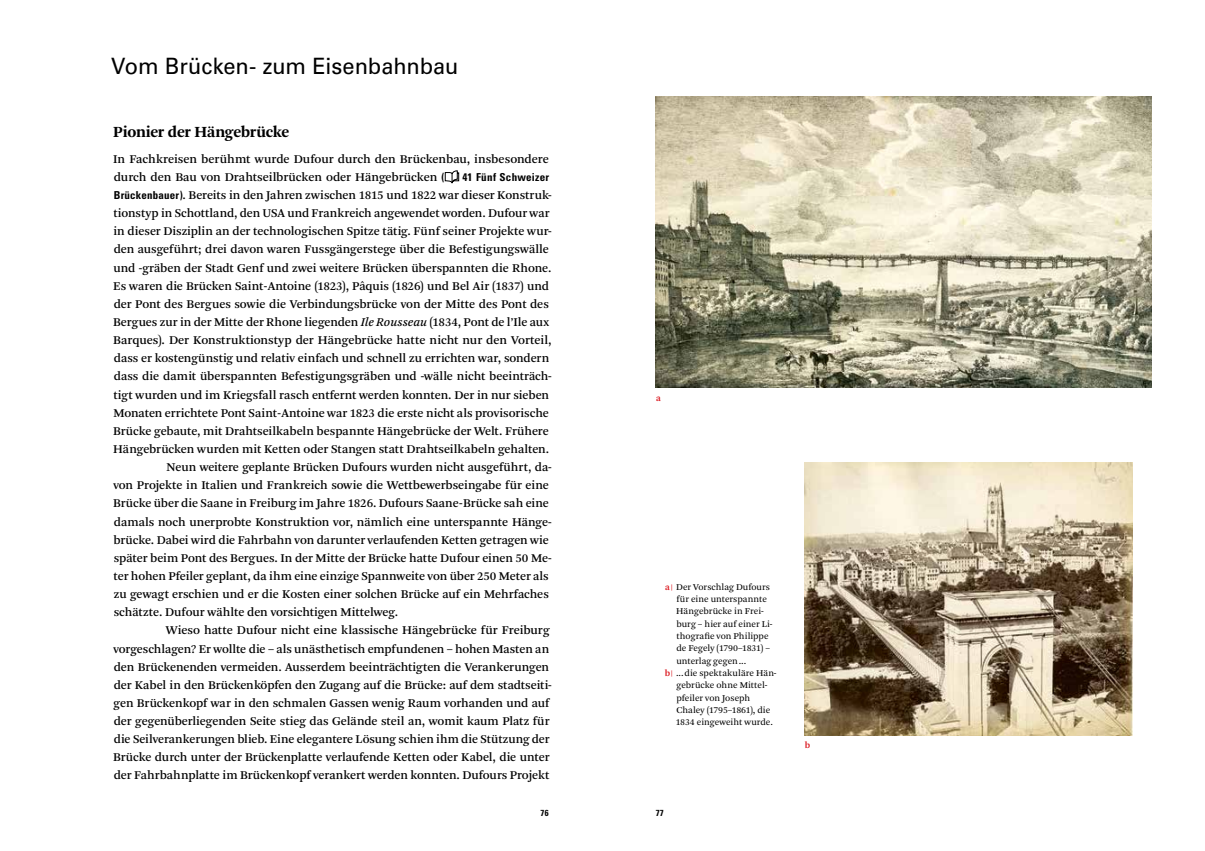
<style>
.page{position:relative;width:1205px;height:851px;background:#fff}
.page>*{position:absolute;margin:0;border:0;box-sizing:border-box;transform-origin:0 0}
.t1{font:22.5px "Univers LT Std";letter-spacing:-.005em;color:#000}
.t2{font:700 16.25px "Arnhem Pro";letter-spacing:-.02em;color:#000}
.t3{font:12.5px/18.1px "Arnhem Pro";letter-spacing:-.005em;color:#000}
.t4{font:700 condensed 11px "Univers LT Std";letter-spacing:.02em;color:#000}
.t5{font:9.38px "Arnhem Pro Blond";color:#000}
.t6{font:600 9.38px "Arnhem Pro";color:#db1a21}
.t7{font:700 condensed 8.75px "Univers LT Std";color:#000}
.s1{font-family:"Univers LT Std";font-weight:700;font-stretch:condensed;font-size:11px}
.s2{font-style:italic}
.s3{font-family:"Arnhem Pro";font-weight:600;color:#db1a21}
.s4{font-size:6.25px;color:#db1a21}
</style>
<div class="page">
<svg style="left:445px;top:170px;width:14px;height:13px"></svg>
<img style="left:804px;top:462px;width:328px;height:273px">
<img style="left:656px;top:96px;width:495px;height:291px">
<h1 class="t1" style="left:111px;top:53px;width:349px">Vom Brücken- zum Eisenbahnbau</h1>
<h2 class="t2" style="left:113px;top:121px;width:178px">Pionier der Hängebrücke</h2>
<p class="t3" style="left:113px;top:150px;width:437px">In Fachkreisen berühmt wurde Dufour durch den Brückenbau, insbesondere durch den Bau von Drahtseilbrücken oder Hängebrücken <span class="s1">(</span></p>
<p class="t4" style="left:462px;top:170px;width:88px">41 Fünf Schweizer</p>
<p class="t3" style="left:114px;top:186px;width:439px"><span class="s1">Brückenbauer)</span>. Bereits in den Jahren zwischen 1815 und 1822 war dieser Konstruk-</p>
<p class="t3" style="left:114px;top:204px;width:437px">tionstyp in Schottland, den USA und Frankreich angewendet worden. Dufour war</p>
<p class="t3" style="left:113px;top:222px;width:440px">in dieser Disziplin an der technologischen Spitze tätig. Fünf seiner Projekte wur-</p>
<p class="t3" style="left:114px;top:240px;width:437px">den ausgeführt; drei davon waren Fussgängerstege über die Befestigungswälle</p>
<p class="t3" style="left:113px;top:259px;width:439px">und -gräben der Stadt Genf und zwei weitere Brücken überspannten die Rhone.</p>
<p class="t3" style="left:113px;top:277px;width:437px">Es waren die Brücken Saint-Antoine (1823), Pâquis (1826) und Bel Air (1837) und</p>
<p class="t3" style="left:114px;top:295px;width:436px">der Pont des Bergues sowie die Verbindungsbrücke von der Mitte des Pont des</p>
<p class="t3" style="left:113px;top:313px;width:437px">Bergues zur in der Mitte der Rhone liegenden <span class="s2">Ile Rousseau</span> (1834, Pont de l’Ile aux</p>
<p class="t3" style="left:113px;top:331px;width:440px">Barques). Der Konstruktionstyp der Hängebrücke hatte nicht nur den Vorteil,</p>
<p class="t3" style="left:114px;top:349px;width:437px">dass er kostengünstig und relativ einfach und schnell zu errichten war, sondern</p>
<p class="t3" style="left:114px;top:367px;width:439px">dass die damit überspannten Befestigungsgräben und -wälle nicht beeinträch-</p>
<p class="t3" style="left:114px;top:385px;width:437px">tigt wurden und im Kriegsfall rasch entfernt werden konnten. Der in nur sieben</p>
<p class="t3" style="left:113px;top:404px;width:437px">Monaten errichtete Pont Saint-Antoine war 1823 die erste nicht als provisorische</p>
<p class="t3" style="left:113px;top:422px;width:437px">Brücke gebaute, mit Drahtseilkabeln bespannte Hängebrücke der Welt. Frühere</p>
<p class="t3" style="left:113px;top:440px;width:437px">Hängebrücken wurden mit Ketten oder Stangen statt Drahtseilkabeln gehalten.</p>
<p class="t3" style="left:166px;top:458px;width:387px">Neun weitere geplante Brücken Dufours wurden nicht ausgeführt, da-</p>
<p class="t3" style="left:113px;top:476px;width:437px">von Projekte in Italien und Frankreich sowie die Wettbewerbseingabe für eine</p>
<p class="t3" style="left:113px;top:494px;width:437px">Brücke über die Saane in Freiburg im Jahre 1826. Dufours Saane-Brücke sah eine</p>
<p class="t3" style="left:114px;top:512px;width:439px">damals noch unerprobte Konstruktion vor, nämlich eine unterspannte Hänge-</p>
<p class="t3" style="left:113px;top:530px;width:437px">brücke. Dabei wird die Fahrbahn von darunter verlaufenden Ketten getragen wie</p>
<p class="t3" style="left:114px;top:549px;width:439px">später beim Pont des Bergues. In der Mitte der Brücke hatte Dufour einen 50 Me-</p>
<p class="t3" style="left:114px;top:567px;width:437px">ter hohen Pfeiler geplant, da ihm eine einzige Spannweite von über 250 Meter als</p>
<p class="t3" style="left:114px;top:585px;width:437px">zu gewagt erschien und er die Kosten einer solchen Brücke auf ein Mehrfaches</p>
<p class="t3" style="left:114px;top:603px;width:286px">schätzte. Dufour wählte den vorsichtigen Mittelweg.</p>
<p class="t3" style="left:166px;top:621px;width:385px">Wieso hatte Dufour nicht eine klassische Hängebrücke für Freiburg</p>
<p class="t3" style="left:113px;top:639px;width:437px">vorgeschlagen? Er wollte die – als unästhetisch empfundenen – hohen Masten an</p>
<p class="t3" style="left:114px;top:657px;width:437px">den Brückenenden vermeiden. Ausserdem beeinträchtigten die Verankerungen</p>
<p class="t3" style="left:114px;top:675px;width:439px">der Kabel in den Brückenköpfen den Zugang auf die Brücke: auf dem stadtseiti-</p>
<p class="t3" style="left:114px;top:694px;width:437px">gen Brückenkopf war in den schmalen Gassen wenig Raum vorhanden und auf</p>
<p class="t3" style="left:114px;top:712px;width:437px">der gegenüberliegenden Seite stieg das Gelände steil an, womit kaum Platz für</p>
<p class="t3" style="left:114px;top:730px;width:437px">die Seilverankerungen blieb. Eine elegantere Lösung schien ihm die Stützung der</p>
<p class="t3" style="left:113px;top:748px;width:438px">Brücke durch unter der Brückenplatte verlaufende Ketten oder Kabel, die unter</p>
<p class="t3" style="left:114px;top:766px;width:437px">der Fahrbahnplatte im Brückenkopf verankert werden konnten. Dufours Projekt</p>
<p class="t6" style="left:656px;top:392px;width:6px">a</p>
<p class="t5" style="left:665px;top:580px;width:106px"><span class="s3">a</span> <span class="s4">|</span> Der Vorschlag Dufours</p>
<p class="t5" style="left:676px;top:593px;width:92px">für eine unterspannte</p>
<p class="t5" style="left:676px;top:605px;width:89px">Hängebrücke in Frei-</p>
<p class="t5" style="left:676px;top:617px;width:98px">burg – hier auf einer Li-</p>
<p class="t5" style="left:676px;top:630px;width:94px">thografie von Philippe</p>
<p class="t5" style="left:676px;top:642px;width:95px">de Fegely (1790–1831) –</p>
<p class="t5" style="left:676px;top:654px;width:71px">unterlag gegen...</p>
<p class="t5" style="left:665px;top:667px;width:113px"><span class="s3">b</span> <span class="s4">|</span> ...die spektakuläre Hän-</p>
<p class="t5" style="left:676px;top:679px;width:92px">gebrücke ohne Mittel-</p>
<p class="t5" style="left:676px;top:691px;width:75px">pfeiler von Joseph</p>
<p class="t5" style="left:676px;top:704px;width:95px">Chaley (1795–1861), die</p>
<p class="t5" style="left:676px;top:716px;width:99px">1834 eingeweiht wurde.</p>
<p class="t7" style="left:541px;top:807px;width:10px">76</p>
<p class="t7" style="left:656px;top:807px;width:10px">77</p>
<p class="t6" style="left:805px;top:738px;width:7px">b</p>
</div>
